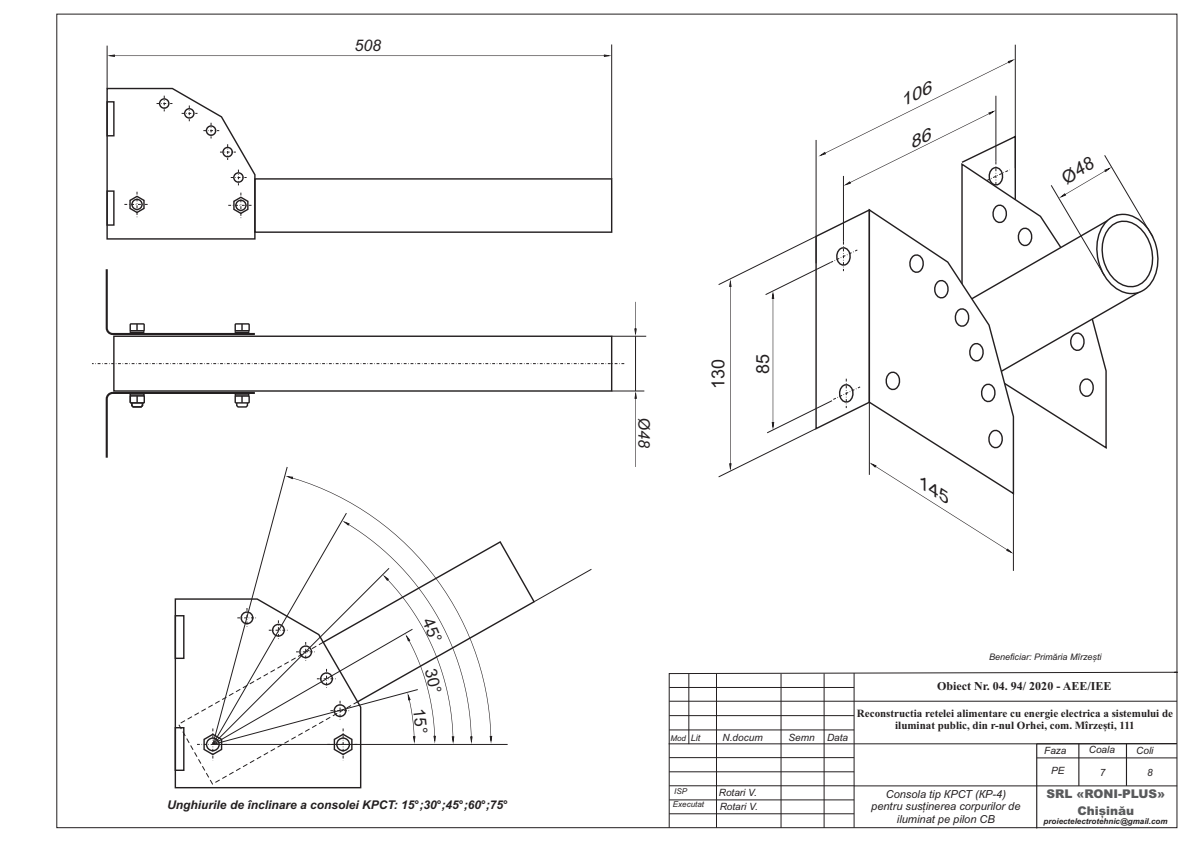
<style>
.page{position:relative;width:1191px;height:842px;background:#fff}
.page>*{position:absolute;margin:0;border:0;box-sizing:border-box;transform-origin:0 0}
.t1{font:18px "Arial";color:#231f20}
.t2{font:italic 16px "Arial";color:#231f20}
.t3{font:italic 700 12px "Arial";color:#231f20}
.t4{font:700 12px "Times New Roman";color:#231f20}
.t5{font:900 12px/16.9px "Arial";color:#58595b;text-align:center}
.t6{font:700 11px/12.2px "Times New Roman";color:#231f20;text-align:center}
.t7{font:italic 11px/12.3px "Arial";color:#231f20;text-align:center}
.t8{font:italic 10px "Arial";color:#231f20}
.t9{font:italic 9px "Arial";color:#231f20}
.t10{font:italic 700 8px "Arial";color:#231f20}
.t11{font:italic 8px "Arial";color:#231f20}
.s1{font-style:normal}
.s2{font-size:9px}
</style>
<div class="page">
<svg style="left:668px;top:671px;width:510px;height:158px"></svg>
<hr style="left:853px;top:673px;width:1px;height:155px;background:#231f20">
<hr style="left:669px;top:687px;width:185px;height:1px;background:#231f20">
<hr style="left:669px;top:701px;width:185px;height:1px;background:#231f20">
<hr style="left:669px;top:715px;width:185px;height:1px;background:#231f20">
<hr style="left:669px;top:729px;width:185px;height:1px;background:#231f20">
<hr style="left:668px;top:743px;width:185px;height:1px;background:#231f20">
<hr style="left:669px;top:757px;width:185px;height:1px;background:#231f20">
<hr style="left:669px;top:771px;width:185px;height:1px;background:#231f20">
<hr style="left:669px;top:785px;width:185px;height:1px;background:#231f20">
<hr style="left:669px;top:800px;width:185px;height:1px;background:#231f20">
<hr style="left:669px;top:813px;width:185px;height:1px;background:#231f20">
<hr style="left:853px;top:743px;width:323px;height:1px;background:#231f20">
<hr style="left:854px;top:785px;width:323px;height:1px;background:#231f20">
<hr style="left:688px;top:674px;width:1px;height:70px;background:#231f20">
<hr style="left:716px;top:674px;width:1px;height:154px;background:#231f20">
<hr style="left:780px;top:674px;width:1px;height:154px;background:#231f20">
<hr style="left:823px;top:673px;width:1px;height:155px;background:#231f20">
<hr style="left:1036px;top:744px;width:1px;height:84px;background:#231f20">
<hr style="left:1036px;top:757px;width:141px;height:1px;background:#231f20">
<hr style="left:1078px;top:744px;width:1px;height:42px;background:#231f20">
<hr style="left:1126px;top:744px;width:1px;height:42px;background:#231f20">
<svg style="left:1036px;top:743px;width:141px;height:1px"></svg>
<hr style="left:854px;top:701px;width:323px;height:1px;background:#231f20">
<div style="left:254px;top:178px;width:358px;height:55px;border:1px solid #231f20"></div>
<div style="left:113px;top:335px;width:499px;height:57px;border:1px solid #231f20"></div>
<svg style="left:106px;top:87px;width:150px;height:153px"></svg>
<svg style="left:105px;top:269px;width:152px;height:67px"></svg>
<svg style="left:105px;top:391px;width:152px;height:67px"></svg>
<hr style="left:1015px;top:45px;width:1px;height:123px;background:#231f20">
<hr style="left:1013px;top:493px;width:1px;height:78px;background:#231f20">
<hr style="left:107px;top:46px;width:1px;height:43px;background:#231f20">
<hr style="left:611px;top:44px;width:1px;height:135px;background:#231f20">
<svg style="left:107px;top:54px;width:504px;height:3px"></svg>
<svg style="left:92px;top:363px;width:532px;height:1px"></svg>
<hr style="left:611px;top:336px;width:35px;height:1px;background:#231f20">
<hr style="left:611px;top:391px;width:33px;height:1px;background:#231f20">
<hr style="left:635px;top:336px;width:1px;height:55px;background:#231f20">
<svg style="left:634px;top:391px;width:3px;height:76px"></svg>
<svg style="left:634px;top:302px;width:3px;height:34px"></svg>
<svg style="left:174px;top:467px;width:418px;height:322px"></svg>
<svg style="left:718px;top:59px;width:441px;height:495px"></svg>
<h2 class="t2" style="left:354px;top:39px;width:28px">508</h2>
<p class="t3" style="left:167px;top:800px;width:342px">Unghiurile de înclinare a consolei KPCT: 15<span class="s1">°</span>;30<span class="s1">°</span>;45<span class="s1">°</span>;60<span class="s1">°</span>;75<span class="s1">°</span></p>
<h2 class="t2" style="left:650px;top:418px;width:32px;rotate:90deg"><span class="s1">Ø</span>48</h2>
<h1 class="t1" style="left:711px;top:389px;width:32px;rotate:-90deg">130</h1>
<h1 class="t1" style="left:756px;top:374px;width:22px;rotate:-90deg">85</h1>
<p class="t11" style="left:670px;top:735px;width:31px">Mod <span class="s2">Lit</span></p>
<p class="t8" style="left:722px;top:734px;width:42px">N.docum</p>
<p class="t8" style="left:788px;top:734px;width:61px">Semn Data</p>
<p class="t11" style="left:674px;top:788px;width:14px">ISP</p>
<p class="t11" style="left:673px;top:801px;width:33px">Executat</p>
<p class="t8" style="left:719px;top:788px;width:40px">Rotari V.</p>
<p class="t8" style="left:719px;top:802px;width:40px">Rotari V.</p>
<p class="t9" style="left:989px;top:653px;width:114px">Beneficiar: Primăria Mîrzești</p>
<p class="t4" style="left:937px;top:682px;width:176px">Obiect Nr. 04. 94/ 2020 - AEE/IEE</p>
<p class="t6" style="left:857px;top:708px;width:318px">Reconstructia retelei alimentare cu energie electrica a sistemului de iluminat public, din r-nul Orhei, com. Mîrzești, 111</p>
<p class="t7" style="left:871px;top:789px;width:151px">Consola tip КРСТ (КР-4) pentru susținerea corpurilor de iluminat pe pilon CB</p>
<p class="t8" style="left:1044px;top:747px;width:24px">Faza</p>
<p class="t8" style="left:1051px;top:767px;width:15px">PE</p>
<p class="t8" style="left:1088px;top:746px;width:28px">Coala</p>
<p class="t8" style="left:1136px;top:747px;width:19px">Coli</p>
<p class="t8" style="left:1099px;top:769px;width:7px">7</p>
<p class="t8" style="left:1147px;top:769px;width:7px">8</p>
<p class="t5" style="left:1046px;top:786px;width:120px">SRL «RONI-PLUS»<br>Chișinău</p>
<p class="t10" style="left:1043px;top:818px;width:125px">proiectelectrotehnic@gmail.com</p>
</div>
